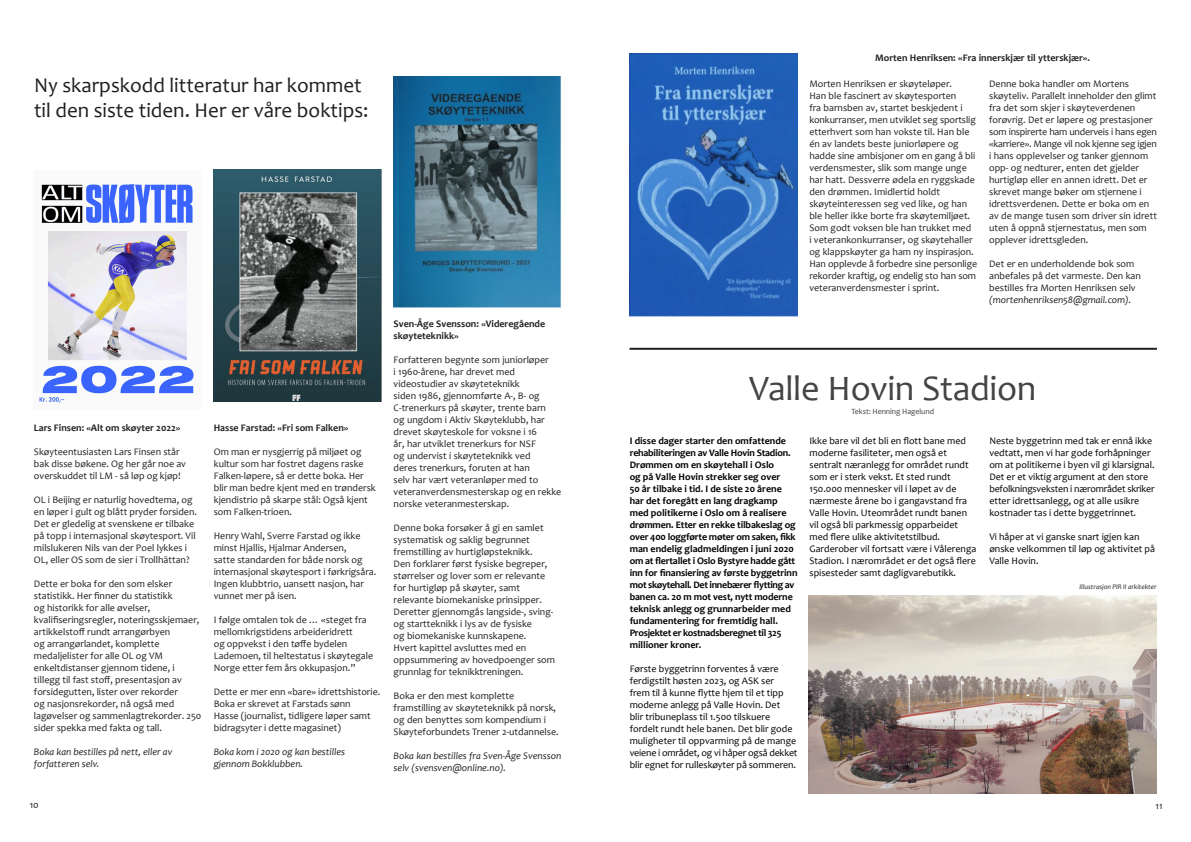
<style>
.page{position:relative;width:1191px;height:842px;background:#fff}
.page>*{position:absolute;margin:0;border:0;box-sizing:border-box;transform-origin:0 0}
.Bildetekst{font:36px "Candara";letter-spacing:-.01em;color:#434446}
.t1{font:21px/25.2px "Candara";color:#231f20}
.Brød{font:10px/12px "Candara";color:#231f20}
.t2{font:10px/12px "Candara";color:#000001}
.t3{font:700 10px/12px "Candara";color:#000001}
.Brød-2{font:italic 10px/12px "Candara";color:#231f20}
.Brød-3{font:700 10px/12px "Candara";color:#231f20}
.Bildetekst-2{font:8px "Candara";letter-spacing:-.01em;color:#434446}
.t4{font:italic 7px "Candara";color:#231f20}
.s1{font-style:italic}
</style>
<div class="page">
<hr style="left:629px;top:348px;width:528px;height:2px;background:#231f20">
<img style="left:629px;top:54px;width:168px;height:263px">
<img style="left:808px;top:596px;width:348px;height:198px">
<img style="left:214px;top:170px;width:167px;height:232px">
<img style="left:39px;top:184px;width:155px;height:219px">
<img style="left:393px;top:77px;width:168px;height:231px">
<p class="t1" style="left:34px;top:72px;width:336px">Ny skarpskodd litteratur har kommet til den siste tiden. Her er våre boktips:</p>
<p class="Brød-3" style="left:34px;top:422px;width:148px">Lars Finsen: «Alt om skøyter 2022»</p>
<p class="Brød" style="left:34px;top:446px;width:154px">Skøyteentusiasten Lars Finsen står bak disse bøkene. Og her går noe av overskuddet til LM - så løp og kjøp!</p>
<p class="Brød" style="left:34px;top:494px;width:164px">OL i Beijing er naturlig hovedtema, og en løper i gult og blått pryder forsiden.<br>Det er gledelig at svenskene er tilbake på topp i internasjonal skøytesport. Vil milslukeren Nils van der Poel lykkes i OL, eller OS som de sier i Trollhättan?</p>
<p class="Brød" style="left:34px;top:578px;width:169px">Dette er boka for den som elsker statistikk. Her finner du statistikk<br>og historikk for alle øvelser, kvalifiseringsregler, noteringsskjemaer, artikkelstoff rundt arrangørbyen<br>og arrangørlandet, komplette medaljelister for alle OL og VM enkeltdistanser gjennom tidene, i tillegg til fast stoff, presentasjon av forsidegutten, lister over rekorder<br>og nasjonsrekorder, nå også med lagøvelser og sammenlagtrekorder. 250 sider spekka med fakta og tall.</p>
<p class="Brød-2" style="left:34px;top:746px;width:140px">Boka kan bestilles på nett, eller av forfatteren selv.</p>
<p class="Brød-3" style="left:214px;top:422px;width:136px">Hasse Farstad: «Fri som Falken»</p>
<p class="Brød" style="left:214px;top:446px;width:163px">Om man er nysgjerrig på miljøet og kultur som har fostret dagens raske Falken-løpere, så er dette boka. Her blir man bedre kjent med en trøndersk kjendistrio på skarpe stål: Også kjent som Falken-trioen.</p>
<p class="Brød" style="left:214px;top:530px;width:164px">Henry Wahl, Sverre Farstad og ikke minst Hjallis, Hjalmar Andersen,<br>satte standarden for både norsk og internasjonal skøytesport i førkrigsåra.<br>Ingen klubbtrio, uansett nasjon, har vunnet mer på isen.</p>
<p class="Brød" style="left:214px;top:614px;width:161px">I følge omtalen tok de … «steget fra mellomkrigstidens arbeideridrett<br>og oppvekst i den tøffe bydelen Lademoen, til heltestatus i skøytegale Norge etter fem års okkupasjon.”</p>
<p class="Brød" style="left:214px;top:686px;width:168px">Dette er mer enn «bare» idrettshistorie.<br>Boka er skrevet at Farstads sønn<br>Hasse (journalist, tidligere løper samt bidragsyter i dette magasinet)</p>
<p class="Brød-2" style="left:214px;top:746px;width:133px">Boka kom i 2020 og kan bestilles gjennom Bokklubben.</p>
<p class="Brød-3" style="left:394px;top:318px;width:153px">Sven-Åge Svensson: «Videregående skøyteteknikk»</p>
<p class="Brød" style="left:394px;top:354px;width:169px">Forfatteren begynte som juniorløper<br>i 1960-årene, har drevet med videostudier av skøyteteknikk<br>siden 1986, gjennomførte A-, B- og C-trenerkurs på skøyter, trente barn<br>og ungdom i Aktiv Skøyteklubb, har drevet skøyteskole for voksne i 16<br>år, har utviklet trenerkurs for NSF<br>og undervist i skøyteteknikk ved<br>deres trenerkurs, foruten at han<br>selv har vært veteranløper med to veteranverdensmesterskap og en rekke norske veteranmesterskap.</p>
<p class="Brød" style="left:394px;top:522px;width:163px">Denne boka forsøker å gi en samlet systematisk og saklig begrunnet fremstilling av hurtigløpsteknikk.<br>Den forklarer først fysiske begreper, størrelser og lover som er relevante for hurtigløp på skøyter, samt relevante biomekaniske prinsipper.<br>Deretter gjennomgås langside-, sving&shy;og startteknikk i lys av de fysiske<br>og biomekaniske kunnskapene.<br>Hvert kapittel avsluttes med en oppsummering av hovedpoenger som grunnlag for teknikktreningen.</p>
<p class="Brød" style="left:394px;top:690px;width:167px">Boka er den mest komplette framstilling av skøyteteknikk på norsk, og den benyttes som kompendium i Skøyteforbundets Trener 2-utdannelse.</p>
<p class="Brød-2" style="left:394px;top:750px;width:169px">Boka kan bestilles fra Sven-Åge Svensson selv (svensven@online.no).</p>
<p class="Brød-3" style="left:875px;top:52px;width:216px">Morten Henriksen: «Fra innerskjær til ytterskjær».</p>
<p class="Brød" style="left:809px;top:77px;width:169px">Morten Henriksen er skøyteløper.<br>Han ble fascinert av skøytesporten<br>fra barnsben av, startet beskjedent i konkurranser, men utviklet seg sportslig etterhvert som han vokste til. Han ble én av landets beste juniorløpere og hadde sine ambisjoner om en gang å bli verdensmester, slik som mange unge har hatt. Dessverre ødela en ryggskade den drømmen. Imidlertid holdt skøyteinteressen seg ved like, og han ble heller ikke borte fra skøytemiljøet.<br>Som godt voksen ble han trukket med<br>i veterankonkurranser, og skøytehaller og klappskøyter ga ham ny inspirasjon.<br>Han opplevde å forbedre sine personlige rekorder kraftig, og endelig sto han som veteranverdensmester i sprint.</p>
<p class="Brød" style="left:989px;top:77px;width:169px">Denne boka handler om Mortens skøyteliv. Parallelt inneholder den glimt fra det som skjer i skøyteverdenen forøvrig. Det er løpere og prestasjoner som inspirerte ham underveis i hans egen «karriere». Mange vil nok kjenne seg igjen i hans opplevelser og tanker gjennom opp- og nedturer, enten det gjelder hurtigløp eller en annen idrett. Det er skrevet mange bøker om stjernene i idrettsverdenen. Dette er boka om en av de mange tusen som driver sin idrett uten å oppnå stjernestatus, men som opplever idrettsgleden.</p>
<p class="Brød" style="left:989px;top:257px;width:153px">Det er en underholdende bok som anbefales på det varmeste. Den kan bestilles fra Morten Henriksen selv <span class="s1">(mortenhenriksen58@gmail.com).</span></p>
<p class="Bildetekst" style="left:749px;top:366px;width:289px">Valle Hovin Stadion</p>
<p class="Bildetekst-2" style="left:851px;top:407px;width:84px">Tekst: Henning Hagelund</p>
<p class="t2" style="left:809px;top:435px;width:168px">Ikke bare vil det bli en flott bane med moderne fasiliteter, men også et sentralt næranlegg for området rundt som er i sterk vekst. Et sted rundt 150.000 mennesker vil i løpet av de nærmeste årene bo i gangavstand fra Valle Hovin. Uteområdet rundt banen vil også bli parkmessig opparbeidet med flere ulike aktivitetstilbud.<br>Garderober vil fortsatt være i Vålerenga Stadion. I nærområdet er det også flere spisesteder samt dagligvarebutikk.</p>
<p class="t2" style="left:989px;top:435px;width:167px">Neste byggetrinn med tak er ennå ikke vedtatt, men vi har gode forhåpninger om at politikerne i byen vil gi klarsignal.<br>Det er et viktig argument at den store befolkningsveksten i nærområdet skriker etter idrettsanlegg, og at alle usikre kostnader tas i dette byggetrinnet.</p>
<p class="t3" style="left:629px;top:435px;width:169px">I disse dager starter den omfattende rehabiliteringen av Valle Hovin Stadion.<br>Drømmen om en skøytehall i Oslo<br>og på Valle Hovin strekker seg over<br>50 år tilbake i tid. I de siste 20 årene har det foregått en lang dragkamp med politikerne i Oslo om å realisere drømmen. Etter en rekke tilbakeslag og over 400 loggførte møter om saken, fikk man endelig gladmeldingen i juni 2020 om at flertallet i Oslo Bystyre hadde gått inn for finansiering av første byggetrinn mot skøytehall. Det innebærer flytting av banen ca. 20 m mot vest, nytt moderne teknisk anlegg og grunnarbeider med fundamentering for fremtidig hall.<br>Prosjektet er kostnadsberegnet til 325 millioner kroner.</p>
<p class="t2" style="left:629px;top:663px;width:169px">Første byggetrinn forventes å være ferdigstilt høsten 2023, og ASK ser<br>frem til å kunne flytte hjem til et tipp moderne anlegg på Valle Hovin. Det<br>blir tribuneplass til 1.500 tilskuere fordelt rundt hele banen. Det blir gode muligheter til oppvarming på de mange veiene i området, og vi håper også dekket blir egnet for rulleskøyter på sommeren.</p>
<p class="t2" style="left:989px;top:531px;width:167px">Vi håper at vi ganske snart igjen kan ønske velkommen til løp og aktivitet på<br>Valle Hovin.</p>
<p class="t4" style="left:1079px;top:582px;width:79px">Illustrasjon PIR II arkitekter</p>
<p class="Brød" style="left:30px;top:798px;width:10px">10</p>
<p class="Brød" style="left:1155px;top:799px;width:8px">11</p>
</div>
